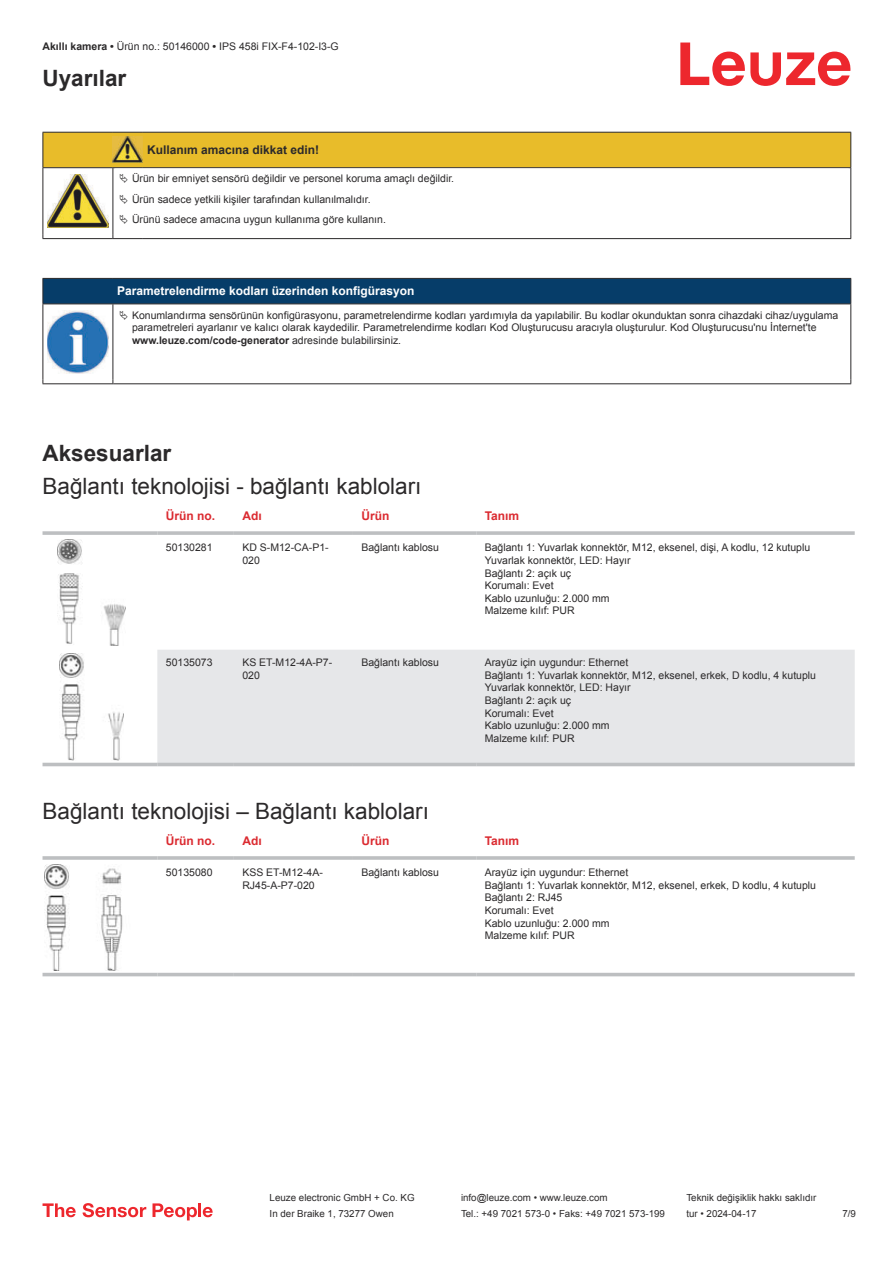
<style>
.page{position:relative;width:893px;height:1263px;background:#fff}
.page>*{position:absolute;margin:0;border:0;box-sizing:border-box;transform-origin:0 0}
.t1{font:22.5px "Arial";color:#2b292a}
.t2{font:700 22.5px "Arial";color:#2b292a}
.t3{font:700 12px "Arial";color:#fff}
.t4{font:700 12px "Arial";color:#db2a30}
.t5{font:700 12px "Arial";color:#2b292a}
.t6{font:10.5px/12.6px "Arial";color:#2b292a}
.t7{font:9.75px "Arial";color:#2b292a}
.s1{font-weight:700}
</style>
<div class="page">
<svg style="left:680px;top:43px;width:170px;height:43px"></svg>
<svg style="left:43px;top:606px;width:812px;height:161px"></svg>
<div style="left:157px;top:650px;width:698px;height:113px;background:#e6e7e9"></div>
<svg style="left:43px;top:531px;width:114px;height:4px"></svg>
<hr style="left:157px;top:531px;width:77px;height:4px;background:#c5c7c9">
<svg style="left:234px;top:531px;width:119px;height:4px"></svg>
<svg style="left:353px;top:531px;width:123px;height:4px"></svg>
<hr style="left:476px;top:531px;width:379px;height:4px;background:#c5c7c9">
<hr style="left:43px;top:763px;width:114px;height:3px;background:#bdbfc1">
<hr style="left:157px;top:763px;width:77px;height:3px;background:#bdbfc1">
<hr style="left:234px;top:763px;width:119px;height:3px;background:#bdbfc1">
<hr style="left:353px;top:763px;width:123px;height:3px;background:#bdbfc1">
<hr style="left:476px;top:763px;width:379px;height:3px;background:#bdbfc1">
<img style="left:57px;top:539px;width:68px;height:106px">
<img style="left:59px;top:654px;width:65px;height:106px">
<svg style="left:43px;top:870px;width:812px;height:107px"></svg>
<hr style="left:43px;top:856px;width:114px;height:4px;background:#bdbfc1">
<hr style="left:157px;top:856px;width:77px;height:4px;background:#c9cbcc">
<hr style="left:234px;top:856px;width:119px;height:4px;background:#c4c6c7">
<hr style="left:353px;top:856px;width:123px;height:4px;background:#bdbfc1">
<hr style="left:476px;top:856px;width:379px;height:4px;background:#c9cbcc">
<hr style="left:43px;top:973px;width:114px;height:3px;background:#bdbfc1">
<hr style="left:157px;top:973px;width:77px;height:3px;background:#bdbfc1">
<hr style="left:234px;top:973px;width:119px;height:3px;background:#bdbfc1">
<hr style="left:353px;top:973px;width:123px;height:3px;background:#bdbfc1">
<hr style="left:476px;top:973px;width:379px;height:3px;background:#bdbfc1">
<img style="left:45px;top:864px;width:93px;height:106px">
<svg style="left:43px;top:1203px;width:33px;height:14px"></svg>
<svg style="left:83px;top:1203px;width:63px;height:14px"></svg>
<svg style="left:153px;top:1203px;width:44px;height:17px"></svg>
<hr style="left:198px;top:1203px;width:3px;height:14px;background:#ed272d">
<svg style="left:203px;top:1207px;width:10px;height:10px"></svg>
<hr style="left:43px;top:238px;width:70px;height:1px;background:#2b292a">
<hr style="left:113px;top:238px;width:30px;height:1px;background:#2b292a">
<hr style="left:143px;top:238px;width:708px;height:1px;background:#2b292a">
<hr style="left:43px;top:304px;width:70px;height:1px;background:#2b292a">
<svg style="left:43px;top:278px;width:808px;height:26px;background:#093c65"></svg>
<hr style="left:113px;top:304px;width:738px;height:1px;background:#2b292a">
<hr style="left:43px;top:304px;width:1px;height:75px;background:#2b292a">
<hr style="left:113px;top:304px;width:1px;height:75px;background:#2b292a">
<hr style="left:850px;top:304px;width:1px;height:75px;background:#2b292a">
<hr style="left:43px;top:383px;width:70px;height:1px;background:#2b292a">
<hr style="left:113px;top:383px;width:738px;height:1px;background:#2b292a">
<img style="left:47px;top:310px;width:61px;height:63px">
<svg style="left:43px;top:132px;width:808px;height:106px"></svg>
<p class="t6" style="left:43px;top:41px;width:298px"><span class="s1">Akıllı kamera •</span> Ürün no.: 50146000 <span class="s1">•</span> IPS 458i FIX-F4-102-I3-G</p>
<h1 class="t2" style="left:43px;top:63px;width:85px">Uyarılar</h1>
<p class="t5" style="left:147px;top:141px;width:174px">Kullanım amacına dikkat edin!</p>
<p class="t6" style="left:132px;top:169px;width:324px;line-height:20.2px">Ürün bir emniyet sensörü değildir ve personel koruma amaçlı değildir.<br>Ürün sadece yetkili kişiler tarafından kullanılmalıdır.<br>Ürünü sadece amacına uygun kullanıma göre kullanın.</p>
<p class="t3" style="left:117px;top:283px;width:299px">Parametrelendirme kodları üzerinden konfigürasyon</p>
<p class="t6" style="left:132px;top:309px;width:708px">Konumlandırma sensörünün konfigürasyonu, parametrelendirme kodları yardımıyla da yapılabilir. Bu kodlar okunduktan sonra cihazdaki cihaz/uygulama parametreleri ayarlanır ve kalıcı olarak kaydedilir. Parametrelendirme kodları Kod Oluşturucusu aracıyla oluşturulur. Kod Oluşturucusu'nu İnternet'te <span class="s1">www.leuze.com/code-generator</span> adresinde bulabilirsiniz.</p>
<h1 class="t2" style="left:43px;top:437px;width:130px">Aksesuarlar</h1>
<h1 class="t1" style="left:43px;top:471px;width:380px">Bağlantı teknolojisi - bağlantı kabloları</h1>
<p class="t4" style="left:166px;top:508px;width:51px">Ürün no.</p>
<p class="t4" style="left:242px;top:508px;width:21px">Adı</p>
<p class="t4" style="left:361px;top:508px;width:29px">Ürün</p>
<p class="t4" style="left:485px;top:508px;width:36px">Tanım</p>
<p class="t6" style="left:166px;top:542px;width:48px">50130281</p>
<p class="t6" style="left:242px;top:541px;width:88px">KD S-M12-CA-P1-<br>020</p>
<p class="t6" style="left:361px;top:541px;width:79px">Bağlantı kablosu</p>
<p class="t6" style="left:485px;top:541px;width:327px">Bağlantı 1: Yuvarlak konnektör, M12, eksenel, dişi, A kodlu, 12 kutuplu<br>Yuvarlak konnektör, LED: Hayır<br>Bağlantı 2: açık uç<br>Korumalı: Evet<br>Kablo uzunluğu: 2.000 mm<br>Malzeme kılıf: PUR</p>
<p class="t6" style="left:166px;top:657px;width:48px">50135073</p>
<p class="t6" style="left:242px;top:657px;width:91px">KS ET-M12-4A-P7-<br>020</p>
<p class="t6" style="left:361px;top:656px;width:79px">Bağlantı kablosu</p>
<p class="t6" style="left:485px;top:656px;width:333px">Arayüz için uygundur: Ethernet<br>Bağlantı 1: Yuvarlak konnektör, M12, eksenel, erkek, D kodlu, 4 kutuplu<br>Yuvarlak konnektör, LED: Hayır<br>Bağlantı 2: açık uç<br>Korumalı: Evet<br>Kablo uzunluğu: 2.000 mm<br>Malzeme kılıf: PUR</p>
<h1 class="t1" style="left:43px;top:796px;width:388px">Bağlantı teknolojisi – Bağlantı kabloları</h1>
<p class="t4" style="left:166px;top:833px;width:51px">Ürün no.</p>
<p class="t4" style="left:242px;top:833px;width:21px">Adı</p>
<p class="t4" style="left:361px;top:833px;width:29px">Ürün</p>
<p class="t4" style="left:485px;top:833px;width:36px">Tanım</p>
<p class="t6" style="left:166px;top:867px;width:48px">50135080</p>
<p class="t6" style="left:242px;top:867px;width:82px">KSS ET-M12-4A-<br>RJ45-A-P7-020</p>
<p class="t6" style="left:361px;top:866px;width:79px">Bağlantı kablosu</p>
<p class="t6" style="left:485px;top:866px;width:333px">Arayüz için uygundur: Ethernet<br>Bağlantı 1: Yuvarlak konnektör, M12, eksenel, erkek, D kodlu, 4 kutuplu<br>Bağlantı 2: RJ45<br>Korumalı: Evet<br>Kablo uzunluğu: 2.000 mm<br>Malzeme kılıf: PUR</p>
<p class="t7" style="left:270px;top:1191px;width:146px">Leuze electronic GmbH + Co. KG</p>
<p class="t7" style="left:461px;top:1191px;width:148px">info@leuze.com • www.leuze.com</p>
<p class="t7" style="left:686px;top:1191px;width:132px">Teknik değişiklik hakkı saklıdır</p>
<p class="t7" style="left:270px;top:1207px;width:126px">In der Braike 1, 73277 Owen</p>
<p class="t7" style="left:461px;top:1207px;width:205px">Tel.: +49 7021 573-0 • Faks: +49 7021 573-199</p>
<p class="t7" style="left:686px;top:1207px;width:72px">tur • 2024-04-17</p>
<p class="t7" style="left:842px;top:1210px;width:15px">7 /9</p>
</div>
